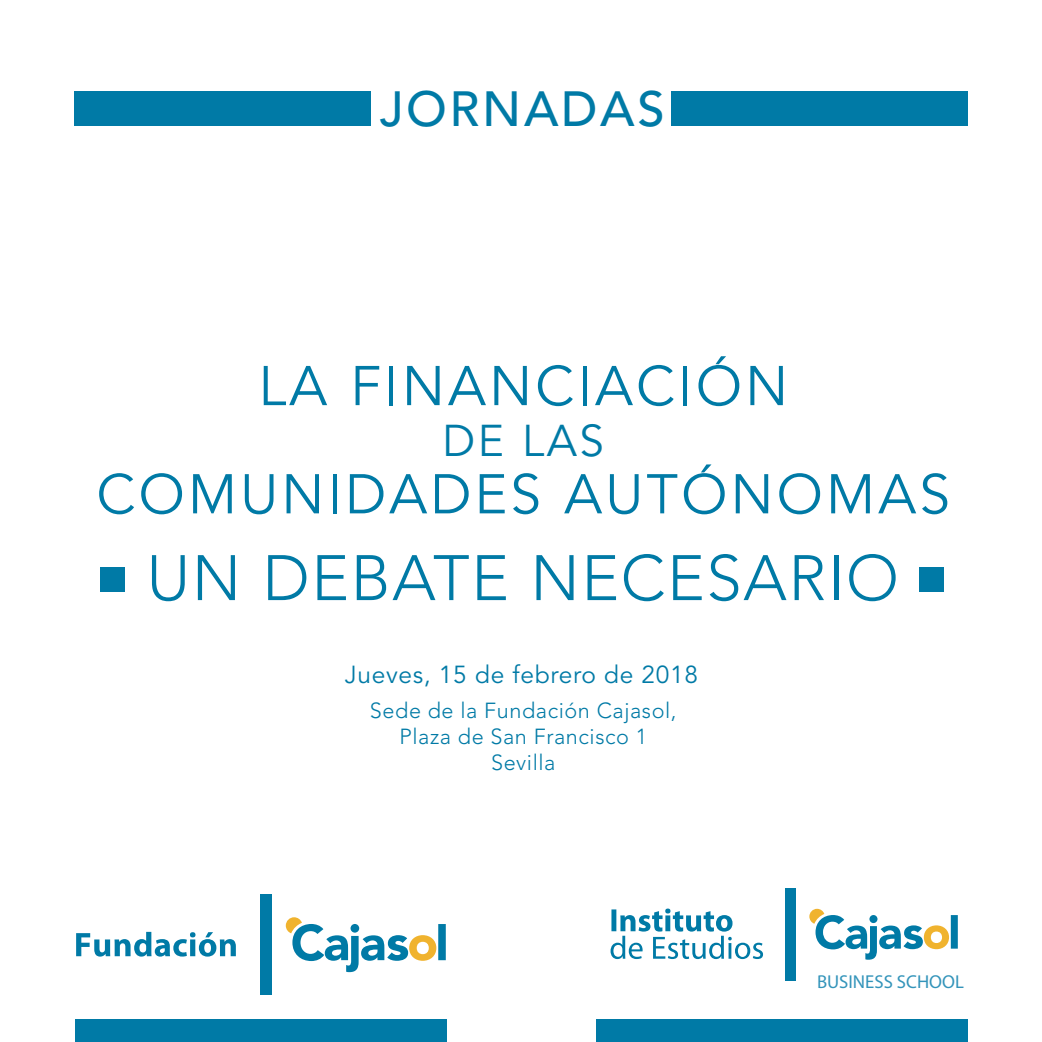
<style>
.page{position:relative;width:1042px;height:1042px;background:#fff}
.page>*{position:absolute;margin:0;border:0;box-sizing:border-box;transform-origin:0 0}
.t1{font:300 63.52px "Avenir LT";letter-spacing:.025em;color:#007aa6}
.t2{font:55.3px "Avenir LT";letter-spacing:.055em;color:#007aa6}
.t3{font:500 49px "Avenir LT";letter-spacing:.055em;color:#007aa6}
.t4{font:44.1px "Avenir LT";color:#007aa6}
.t5{font:24.5px "Avenir LT";letter-spacing:.03em;color:#007aa6}
.t6{font:300 21.7px/25.6px "Avenir LT";letter-spacing:.025em;color:#007aa6;text-align:center}
.t7{font:18.72px "Myriad Pro";color:#3394ba}
</style>
<div class="page">
<div style="left:74px;top:91px;width:893px;height:35px;background:#007aa6"></div>
<svg style="left:610px;top:908px;width:153px;height:51px"></svg>
<svg style="left:809px;top:909px;width:149px;height:50px"></svg>
<div style="left:785px;top:888px;width:11px;height:92px;background:#007aa6"></div>
<div style="left:596px;top:1019px;width:371px;height:23px;background:#007aa6"></div>
<div style="left:75px;top:1019px;width:371px;height:23px;background:#007aa6"></div>
<svg style="left:286px;top:917px;width:160px;height:55px"></svg>
<div style="left:260px;top:894px;width:12px;height:101px;background:#007aa6"></div>
<svg style="left:76px;top:932px;width:160px;height:24px"></svg>
<div style="left:100px;top:567px;width:25px;height:25px;background:#007aa6"></div>
<div style="left:919px;top:567px;width:25px;height:25px;background:#007aa6"></div>
<div style="left:371px;top:71px;width:300px;height:74px;background:#fff"></div>
<h3 class="t3" style="left:380px;top:89px;width:286px">JORNADAS</h3>
<h2 class="t2" style="left:258px;top:363px;width:531px">LA FINANCIACIÓN</h2>
<h3 class="t4" style="left:442px;top:423px;width:163px">DE LAS</h3>
<h2 class="t2" style="left:96px;top:471px;width:855px">COMUNIDADES AUTÓNOMAS</h2>
<h1 class="t1" style="left:147px;top:552px;width:754px">UN DEBATE NECESARIO</h1>
<p class="t5" style="left:345px;top:664px;width:355px">Jueves, 15 de febrero de 2018</p>
<p class="t6" style="left:370px;top:700px;width:308px">Sede de la Fundación Cajasol,<br>Plaza de San Francisco 1<br>Sevilla</p>
<p class="t7" style="left:817px;top:973px;width:148px">BUSINESS SCHOOL</p>
</div>
